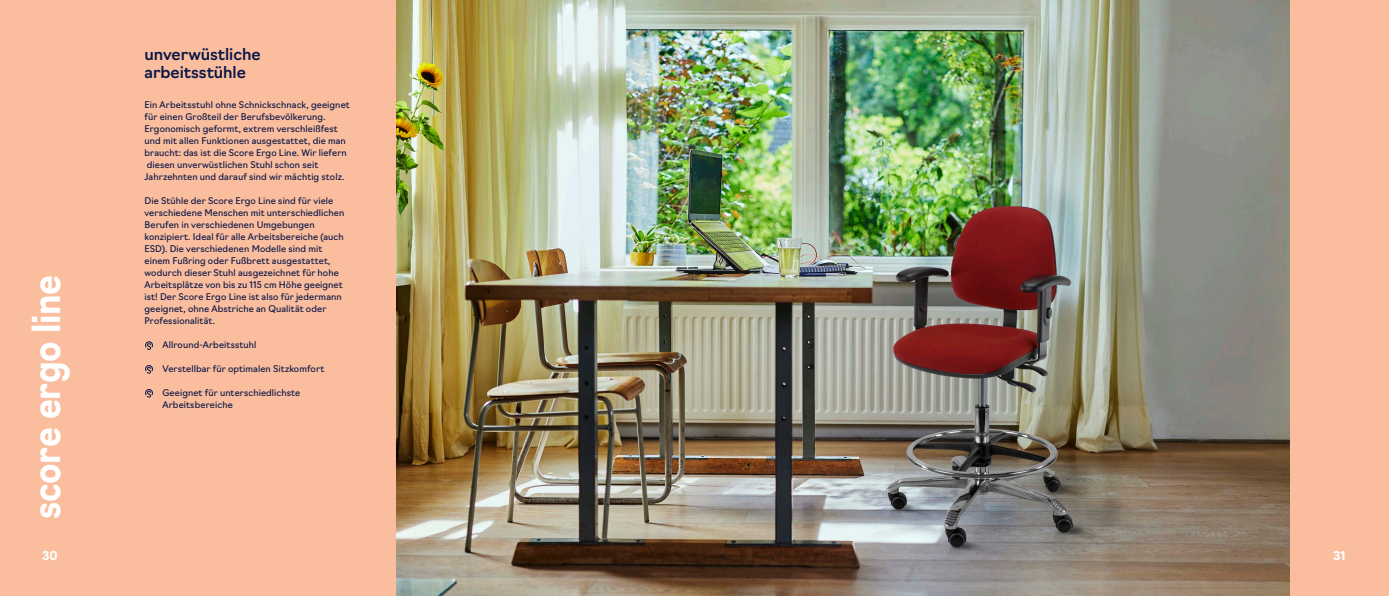
<style>
.page{position:relative;width:1389px;height:596px;background:#fff}
.page>*{position:absolute;margin:0;border:0;box-sizing:border-box;transform-origin:0 0}
.t1{font:700 38px "Navigo";letter-spacing:-.005em;color:#fff;scale:.89 1}
.t2{font:500 16px/18px "Navigo";letter-spacing:-.005em;color:#081545}
.t3{font:700 12px "Navigo";color:#fff}
.t4{font:9px/12px "Navigo";letter-spacing:.01em;color:#081545}
</style>
<div class="page">
<div style="left:94px;top:0;width:303px;height:595px;background:#fabd9e"></div>
<img style="left:397px;top:0;width:893px;height:595px">
<div style="left:1290px;top:0;width:99px;height:595px;background:#fabd9e"></div>
<div style="left:0;top:0;width:99px;height:595px;background:#fabd9e"></div>
<svg style="left:145px;top:341px;width:8px;height:9px"></svg>
<svg style="left:145px;top:365px;width:8px;height:8px"></svg>
<svg style="left:145px;top:389px;width:8px;height:8px"></svg>
<p class="t1" style="left:17px;top:519px;width:276px;rotate:-90deg">score ergo line</p>
<p class="t2" style="left:145px;top:44px;width:118px">unverwüstliche arbeitsstühle</p>
<p class="t4" style="left:145px;top:98px;width:207px">Ein Arbeitsstuhl ohne Schnickschnack, geeignet für einen Großteil der Berufsbevölkerung.<br>Ergonomisch geformt, extrem verschleißfest und mit allen Funktionen ausgestattet, die man braucht: das ist die Score Ergo Line. Wir liefern diesen unverwüstlichen Stuhl schon seit Jahrzehnten und darauf sind wir mächtig stolz.</p>
<p class="t4" style="left:145px;top:194px;width:201px">Die Stühle der Score Ergo Line sind für viele verschiedene Menschen mit unterschiedlichen Berufen in verschiedenen Umgebungen konzipiert. Ideal für alle Arbeitsbereiche (auch ESD). Die verschiedenen Modelle sind mit einem Fußring oder Fußbrett ausgestattet, wodurch dieser Stuhl ausgezeichnet für hohe Arbeitsplätze von bis zu 115 cm Höhe geeignet ist! Der Score Ergo Line ist also für jedermann geeignet, ohne Abstriche an Qualität oder Professionalität.</p>
<p class="t4" style="left:162px;top:338px;width:95px">Allround-Arbeitsstuhl</p>
<p class="t4" style="left:162px;top:362px;width:163px">Verstellbar für optimalen Sitzkomfort</p>
<p class="t4" style="left:162px;top:386px;width:139px">Geeignet für unterschiedlichste<br>Arbeitsbereiche</p>
<h3 class="t3" style="left:42px;top:545px;width:17px">30</h3>
<h3 class="t3" style="left:1333px;top:545px;width:14px">31</h3>
</div>
